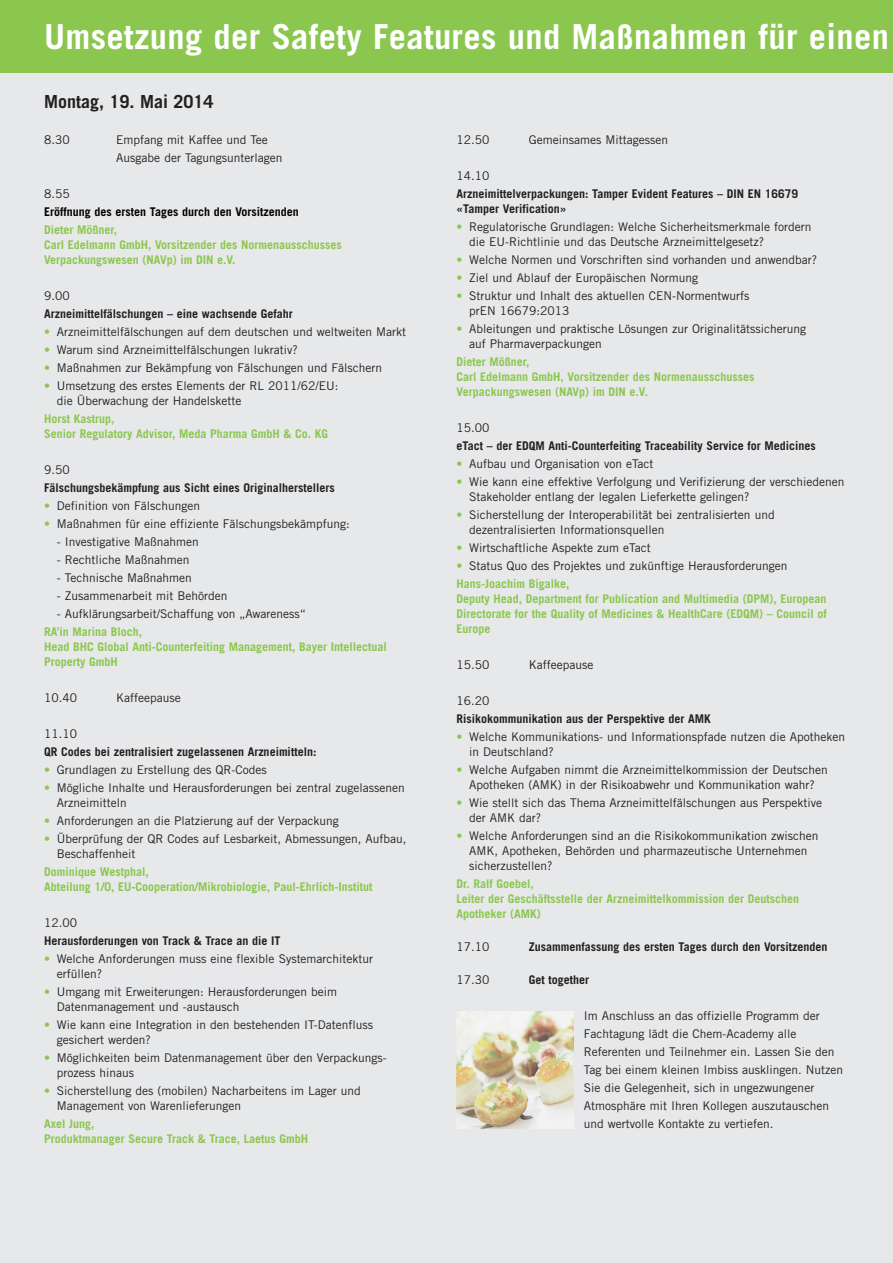
<style>
.page{position:relative;width:893px;height:1263px;background:#fff}
.page>*{position:absolute;margin:0;border:0;box-sizing:border-box;transform-origin:0 0}
.t1{font:700 34.5px "Trade Gothic";letter-spacing:.01em;color:#fff}
.t2{font:700 18px "Trade Gothic";color:#231f20}
.t3{font:12px/15px "Trade Gothic";color:#231f20}
.t4{font:700 12px/15px "Trade Gothic";color:#8bc74f}
.t5{font:700 12px/15px "Trade Gothic";color:#231f20}
.t6{font:700 12px "Trade Gothic";color:#000}
.s1{color:#8bc74f}
.s2{font-weight:700;color:#8bc74f}
</style>
<div class="page">
<div style="left:0;top:52px;width:893px;height:1211px;background:#e7e8e9"></div>
<div style="left:0;top:0;width:893px;height:72px;background:#8bc74f"></div>
<img style="left:456px;top:1012px;width:117px;height:117px">
<h1 class="t1" style="left:44px;top:15px;width:846px">Umsetzung der Safety Features und Maßnahmen für einen</h1>
<h2 class="t2" style="left:44px;top:91px;width:171px">Montag, 19. Mai 2014</h2>
<p class="t3" style="left:44px;top:132px;width:27px">8.30</p>
<p class="t3" style="left:116px;top:131px;width:168px;line-height:18px">Empfang mit Kaffee und Tee<br>Ausgabe der Tagungsunterlagen</p>
<p class="t3" style="left:44px;top:186px;width:27px">8.55</p>
<p class="t6" style="left:44px;top:204px;width:256px">Eröffnung des ersten Tages durch den Vorsitzenden</p>
<p class="t4" style="left:44px;top:222px;width:299px">Dieter Mößner,<br>Carl Edelmann GmbH, Vorsitzender des Normenausschusses<br>Verpackungswesen (NAVp) im DIN e.V.</p>
<p class="t3" style="left:44px;top:288px;width:27px">9.00</p>
<p class="t5" style="left:44px;top:306px;width:250px">Arzneimittelfälschungen – eine wachsende Gefahr</p>
<p class="t3" style="left:44px;top:324px;width:364px"><span class="s1">•</span> Arzneimittelfälschungen auf dem deutschen und weltweiten Markt</p>
<p class="t3" style="left:44px;top:342px;width:255px"><span class="s1">•</span> Warum sind Arzneimittelfälschungen lukrativ?</p>
<p class="t3" style="left:44px;top:360px;width:340px"><span class="s1">•</span> Maßnahmen zur Bekämpfung von Fälschungen und Fälschern</p>
<p class="t3" style="left:57px;top:378px;width:283px;text-indent:-13px"><span class="s1">•</span> Umsetzung des erstes Elements der RL 2011/62/EU: die Überwachung der Handelskette</p>
<p class="t4" style="left:44px;top:411px;width:285px">Horst Kastrup,<br>Senior Regulatory Advisor, Meda Pharma GmbH &amp; Co. KG</p>
<p class="t3" style="left:44px;top:462px;width:27px">9.50</p>
<p class="t5" style="left:44px;top:480px;width:292px">Fälschungsbekämpfung aus Sicht eines Originalherstellers</p>
<p class="t3" style="left:44px;top:498px;width:158px"><span class="s1">•</span> Definition von Fälschungen</p>
<p class="t3" style="left:44px;top:516px;width:307px"><span class="s1">•</span> Maßnahmen für eine effiziente Fälschungsbekämpfung:</p>
<p class="t3" style="left:57px;top:534px;width:144px">- Investigative Maßnahmen</p>
<p class="t3" style="left:57px;top:552px;width:134px">- Rechtliche Maßnahmen</p>
<p class="t3" style="left:57px;top:570px;width:136px">- Technische Maßnahmen</p>
<p class="t3" style="left:57px;top:588px;width:172px">- Zusammenarbeit mit Behörden</p>
<p class="t3" style="left:57px;top:606px;width:250px">- Aufklärungsarbeit/Schaffung von „Awareness“</p>
<p class="t4" style="left:44px;top:624px;width:344px">RA’in Marina Bloch,<br>Head BHC Global Anti-Counterfeiting Management, Bayer Intellectual<br>Property GmbH</p>
<p class="t3" style="left:44px;top:690px;width:34px">10.40</p>
<p class="t3" style="left:116px;top:690px;width:66px">Kaffeepause</p>
<p class="t3" style="left:44px;top:726px;width:34px">11.10</p>
<p class="t5" style="left:44px;top:744px;width:274px">QR Codes bei zentralisiert zugelassenen Arzneimitteln:</p>
<p class="t3" style="left:44px;top:762px;width:224px"><span class="s1">•</span> Grundlagen zu Erstellung des QR-Codes</p>
<p class="t3" style="left:57px;top:780px;width:350px;text-indent:-13px"><span class="s1">•</span> Mögliche Inhalte und Herausforderungen bei zentral zugelassenen<br>Arzneimitteln</p>
<p class="t3" style="left:44px;top:813px;width:296px"><span class="s1">•</span> Anforderungen an die Platzierung auf der Verpackung</p>
<p class="t3" style="left:57px;top:831px;width:351px;text-indent:-13px"><span class="s1">•</span> Überprüfung der QR Codes auf Lesbarkeit, Abmessungen, Aufbau,<br>Beschaffenheit</p>
<p class="t4" style="left:44px;top:864px;width:330px">Dominique Westphal,<br>Abteilung 1/0, EU-Cooperation/Mikrobiologie, Paul-Ehrlich-Institut</p>
<p class="t3" style="left:44px;top:915px;width:34px">12.00</p>
<p class="t5" style="left:44px;top:933px;width:238px">Herausforderungen von Track &amp; Trace an die IT</p>
<p class="t3" style="left:57px;top:951px;width:318px;text-indent:-13px"><span class="s1">•</span> Welche Anforderungen muss eine flexible Systemarchitektur erfüllen?</p>
<p class="t3" style="left:57px;top:984px;width:282px;text-indent:-13px"><span class="s1">•</span> Umgang mit Erweiterungen: Herausforderungen beim<br>Datenmanagement und -austausch</p>
<p class="t3" style="left:57px;top:1017px;width:318px;text-indent:-13px"><span class="s1">•</span> Wie kann eine Integration in den bestehenden IT-Datenfluss gesichert werden?</p>
<p class="t3" style="left:57px;top:1050px;width:331px;text-indent:-13px"><span class="s1">•</span> Möglichkeiten beim Datenmanagement über den Verpackungs&shy;prozess hinaus</p>
<p class="t3" style="left:57px;top:1083px;width:306px;text-indent:-13px"><span class="s1">•</span> Sicherstellung des (mobilen) Nacharbeitens im Lager und<br>Management von Warenlieferungen</p>
<p class="t4" style="left:44px;top:1116px;width:265px">Axel Jung,<br>Produktmanager Secure Track &amp; Trace, Laetus GmbH</p>
<p class="t3" style="left:456px;top:132px;width:34px">12.50</p>
<p class="t3" style="left:529px;top:132px;width:141px">Gemeinsames Mittagessen</p>
<p class="t3" style="left:456px;top:168px;width:34px">14.10</p>
<p class="t5" style="left:456px;top:186px;width:343px">Arzneimittelverpackungen: Tamper Evident Features – DIN EN 16679 «Tamper Verification»</p>
<p class="t3" style="left:469px;top:219px;width:344px;text-indent:-13px"><span class="s1">•</span> Regulatorische Grundlagen: Welche Sicherheitsmerkmale fordern die EU-Richtlinie und das Deutsche Arzneimittelgesetz?</p>
<p class="t3" style="left:456px;top:252px;width:362px"><span class="s1">•</span> Welche Normen und Vorschriften sind vorhanden und anwendbar?</p>
<p class="t3" style="left:456px;top:270px;width:243px"><span class="s1">•</span> Ziel und Ablauf der Europäischen Normung</p>
<p class="t3" style="left:469px;top:288px;width:282px;text-indent:-13px"><span class="s1">•</span> Struktur und Inhalt des aktuellen CEN-Normentwurfs prEN 16679:2013</p>
<p class="t3" style="left:469px;top:321px;width:338px;text-indent:-13px"><span class="s1">•</span> Ableitungen und praktische Lösungen zur Originalitätssicherung auf Pharmaverpackungen</p>
<p class="t4" style="left:456px;top:354px;width:299px">Dieter Mößner,<br>Carl Edelmann GmbH, Vorsitzender des Normenausschusses<br>Verpackungswesen (NAVp) im DIN e.V.</p>
<p class="t3" style="left:456px;top:420px;width:34px">15.00</p>
<p class="t5" style="left:456px;top:438px;width:361px">eTact – der EDQM Anti-Counterfeiting Traceability Service for Medicines</p>
<p class="t3" style="left:456px;top:456px;width:199px"><span class="s1">•</span> Aufbau und Organisation von eTact</p>
<p class="t3" style="left:469px;top:474px;width:377px;text-indent:-13px"><span class="s1">•</span> Wie kann eine effektive Verfolgung und Verifizierung der verschiedenen<br>Stakeholder entlang der legalen Lieferkette gelingen?</p>
<p class="t3" style="left:469px;top:507px;width:307px;text-indent:-13px"><span class="s1">•</span> Sicherstellung der Interoperabilität bei zentralisierten und dezentralisierten Informationsquellen</p>
<p class="t3" style="left:456px;top:540px;width:196px"><span class="s1">•</span> Wirtschaftliche Aspekte zum eTact</p>
<p class="t3" style="left:456px;top:557px;width:332px;line-height:18px"><span class="s1">•</span> Status Quo des Projektes und zukünftige Herausforderungen<br><span class="s2">Hans-Joachim Bigalke,</span></p>
<p class="t4" style="left:456px;top:591px;width:372px;text-align:justify">Deputy Head, Department for Publication and Multimedia (DPM), European Directorate for the Quality of Medicines &amp; HealthCare (EDQM) – Council of Europe</p>
<p class="t3" style="left:456px;top:657px;width:34px">15.50</p>
<p class="t3" style="left:529px;top:657px;width:66px">Kaffeepause</p>
<p class="t3" style="left:456px;top:693px;width:34px">16.20</p>
<p class="t5" style="left:456px;top:711px;width:256px">Risikokommunikation aus der Perspektive der AMK</p>
<p class="t3" style="left:469px;top:729px;width:377px;text-indent:-13px"><span class="s1">•</span> Welche Kommunikations- und Informationspfade nutzen die Apotheken in Deutschland?</p>
<p class="t3" style="left:456px;top:762px;width:373px;text-align:center"><span class="s1">•</span> Welche Aufgaben nimmt die Arzneimittelkommission der Deutschen<br>Apotheken (AMK) in der Risikoabwehr und Kommunikation wahr?</p>
<p class="t3" style="left:469px;top:795px;width:354px;text-indent:-13px"><span class="s1">•</span> Wie stellt sich das Thema Arzneimittelfälschungen aus Perspektive der AMK dar?</p>
<p class="t3" style="left:469px;top:828px;width:351px;text-indent:-13px"><span class="s1">•</span> Welche Anforderungen sind an die Risikokommunikation zwischen<br>AMK, Apotheken, Behörden und pharmazeutische Unternehmen sicherzustellen?</p>
<p class="t4" style="left:456px;top:876px;width:344px">Dr. Ralf Goebel,<br>Leiter der Geschäftsstelle der Arzneimittelkommission der Deutschen<br>Apotheker (AMK)</p>
<p class="t3" style="left:456px;top:939px;width:34px">17.10</p>
<p class="t5" style="left:529px;top:939px;width:300px">Zusammenfassung des ersten Tages durch den Vorsitzenden</p>
<p class="t3" style="left:456px;top:972px;width:34px">17.30</p>
<p class="t5" style="left:529px;top:972px;width:62px">Get together</p>
<p class="t3" style="left:584px;top:1007px;width:261px;line-height:18px">Im Anschluss an das offizielle Programm der Fachtagung lädt die Chem-Academy alle Referenten und Teilnehmer ein. Lassen Sie den Tag bei einem kleinen Imbiss ausklingen. Nutzen Sie die Gelegenheit, sich in ungezwungener Atmosphäre mit Ihren Kollegen auszutauschen und wertvolle Kontakte zu vertiefen.</p>
</div>
